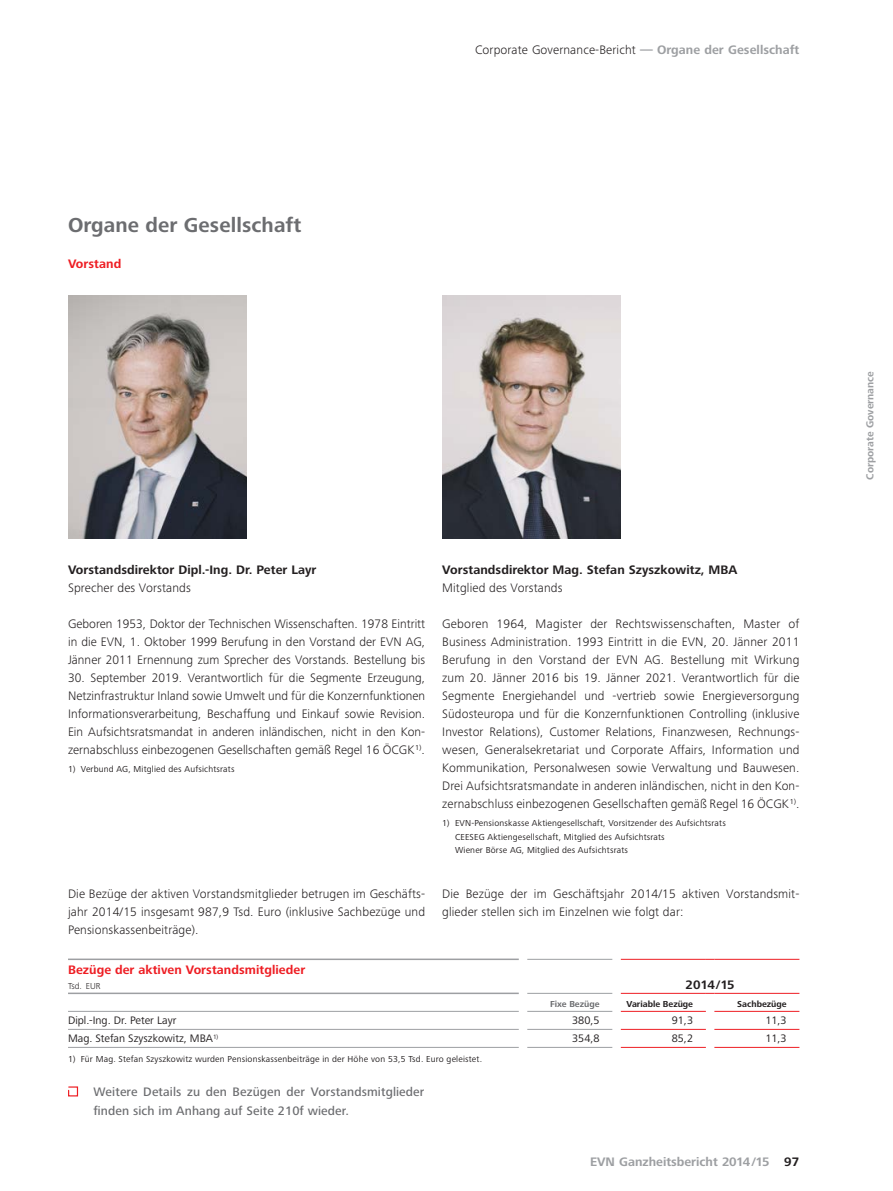
<style>
.page{position:relative;width:893px;height:1191px;background:#fff}
.page>*{position:absolute;margin:0;border:0;box-sizing:border-box;transform-origin:0 0}
.t1{font:700 21px "Frutiger Next For EVN";letter-spacing:.005em;color:#6c6d70}
.t2{font:300 12.75px/18px "Frutiger Nextfor EVN";letter-spacing:.01em;color:#231f20;text-align:justify}
.t3{font:700 12.75px "Frutiger Next For EVN";letter-spacing:.005em;color:#231f20}
.t4{font:500 12.75px/18px "Frutiger Next Pro";letter-spacing:.01em;color:#6c6d70}
.t5{font:700 12.75px "Frutiger Next For EVN";letter-spacing:.005em;color:#ee1d23}
.t6{font:700 12.75px "Frutiger Next For EVN";color:#9d9fa2}
.t7{font:11.25px "Frutiger Next Pro";color:#231f20}
.t8{font:700 10.5px "Frutiger Next For EVN";color:#9d9fa2}
.t9{font:9px/13.5px "Frutiger Next Pro";letter-spacing:.02em;color:#231f20}
.t10{font:700 9px "Frutiger Next For EVN";color:#231f20}
.t11{font:700 9px "Frutiger Next For EVN";color:#6c6d70}
.t12{font:300 9px "Frutiger Nextfor EVN";color:#231f20}
.s1{font-family:"Frutiger Next For EVN";font-weight:700;color:#9d9fa2}
.s2{color:#231f20}
</style>
<div class="page">
<img style="left:442px;top:295px;width:179px;height:243px">
<img style="left:68px;top:295px;width:179px;height:243px">
<hr style="left:621px;top:993px;width:85px;height:1px;background:#ee1d23">
<hr style="left:714px;top:993px;width:85px;height:1px;background:#ee1d23">
<hr style="left:68px;top:1011px;width:451px;height:1px;background:#9d9fa2">
<hr style="left:527px;top:1029px;width:85px;height:1px;background:#9d9fa2">
<hr style="left:527px;top:1047px;width:85px;height:1px;background:#9d9fa2">
<hr style="left:527px;top:959px;width:85px;height:1px;background:#9d9fa2">
<hr style="left:527px;top:993px;width:85px;height:1px;background:#9d9fa2">
<hr style="left:527px;top:1011px;width:85px;height:1px;background:#9d9fa2">
<hr style="left:621px;top:1011px;width:85px;height:1px;background:#ee1d23">
<hr style="left:714px;top:1011px;width:85px;height:1px;background:#ee1d23">
<hr style="left:621px;top:1029px;width:85px;height:1px;background:#ee1d23">
<hr style="left:714px;top:1029px;width:85px;height:1px;background:#ee1d23">
<hr style="left:621px;top:1047px;width:85px;height:1px;background:#ee1d23">
<hr style="left:714px;top:1047px;width:85px;height:1px;background:#ee1d23">
<hr style="left:621px;top:959px;width:85px;height:1px;background:#ee1d23">
<hr style="left:714px;top:959px;width:85px;height:1px;background:#ee1d23">
<hr style="left:68px;top:958px;width:451px;height:2px;background:#9d9fa2">
<hr style="left:68px;top:992px;width:451px;height:2px;background:#9d9fa2">
<hr style="left:68px;top:1029px;width:451px;height:1px;background:#9d9fa2">
<hr style="left:68px;top:1047px;width:451px;height:1px;background:#9d9fa2">
<svg style="left:68px;top:1086px;width:10px;height:10px"></svg>
<h1 class="t1" style="left:68px;top:213px;width:235px">Organe der Gesellschaft</h1>
<p class="t5" style="left:68px;top:257px;width:55px">Vorstand</p>
<p class="t2" style="left:475px;top:41px;width:326px">Corporate Governance-Bericht <span class="s1">— Organe der Gesellschaft</span></p>
<p class="t3" style="left:68px;top:563px;width:250px">Vorstandsdirektor Dipl.-Ing. Dr. Peter Layr</p>
<p class="t2" style="left:68px;top:579px;width:124px">Sprecher des Vorstands</p>
<p class="t2" style="left:68px;top:615px;width:359px">Geboren 1953, Doktor der Technischen Wissenschaften. 1978 Eintritt in die EVN, 1. Oktober 1999 Berufung in den Vorstand der EVN AG, Jänner 2011 Ernennung zum Sprecher des Vorstands. Bestellung bis</p>
<p class="t2" style="left:68px;top:669px;width:359px">30. September 2019. Verantwortlich für die Segmente Erzeugung, Netzinfrastruktur Inland sowie Umwelt und für die Konzernfunktionen Informationsverarbeitung, Beschaffung und Einkauf sowie Revision.<br>Ein Aufsichtsratsmandat in anderen inländischen, nicht in den Kon&shy;zernabschluss einbezogenen Gesellschaften gemäß Regel 16 ÖCGK<sup>1)</sup>.</p>
<p class="t9" style="left:68px;top:762px;width:168px">1) Verbund AG, Mitglied des Aufsichtsrats</p>
<p class="t3" style="left:442px;top:563px;width:297px">Vorstandsdirektor Mag. Stefan Szyszkowitz, MBA</p>
<p class="t2" style="left:442px;top:579px;width:122px">Mitglied des Vorstands</p>
<p class="t2" style="left:442px;top:615px;width:359px">Geboren 1964, Magister der Rechtswissenschaften, Master of Business Administration. 1993 Eintritt in die EVN, 20. Jänner 2011<br>Berufung in den Vorstand der EVN AG. Bestellung mit Wirkung zum 20. Jänner 2016 bis 19. Jänner 2021. Verantwortlich für die Segmente Energiehandel und -vertrieb sowie Energieversorgung Südosteuropa und für die Konzernfunktionen Controlling (inklusive Investor Relations), Customer Relations, Finanzwesen, Rechnungs&shy;wesen, Generalsekretariat und Corporate Affairs, Information und Kommunikation, Personalwesen sowie Verwaltung und Bauwesen.<br>Drei Aufsichtsratsmandate in anderen inländischen, nicht in den Kon&shy;zernabschluss einbezogenen Gesellschaften gemäß Regel 16 ÖCGK<sup>1)</sup>.</p>
<p class="t9" style="left:455px;top:816px;width:272px;text-indent:-13px">1) EVN-Pensionskasse Aktiengesellschaft, Vorsitzender des Aufsichtsrats<br>CEESEG Aktiengesellschaft, Mitglied des Aufsichtsrats<br>Wiener Börse AG, Mitglied des Aufsichtsrats</p>
<p class="t2" style="left:68px;top:885px;width:359px">Die Bezüge der aktiven Vorstandsmitglieder betrugen im Geschäfts&shy;jahr 2014/15 insgesamt 987,9 Tsd. Euro (inklusive Sachbezüge und Pensionskassenbeiträge).</p>
<p class="t2" style="left:442px;top:885px;width:358px">Die Bezüge der im Geschäftsjahr 2014/15 aktiven Vorstandsmit&shy;glieder stellen sich im Einzelnen wie folgt dar:</p>
<p class="t5" style="left:68px;top:962px;width:239px">Bezüge der aktiven Vorstandsmitglieder</p>
<p class="t12" style="left:68px;top:981px;width:34px">Tsd. EUR</p>
<p class="t3" style="left:686px;top:977px;width:51px">2014/15</p>
<p class="t11" style="left:550px;top:999px;width:51px">Fixe Bezüge</p>
<p class="t10" style="left:626px;top:999px;width:68px">Variable Bezüge</p>
<p class="t10" style="left:737px;top:999px;width:51px">Sachbezüge</p>
<p class="t7" style="left:68px;top:1014px;width:110px">Dipl.-Ing. Dr. Peter Layr</p>
<p class="t7" style="left:572px;top:1014px;width:29px">380,5</p>
<p class="t7" style="left:672px;top:1014px;width:23px">91,3</p>
<p class="t7" style="left:765px;top:1014px;width:23px">11,3</p>
<p class="t7" style="left:68px;top:1032px;width:152px">Mag. Stefan Szyszkowitz, MBA<sup>1)</sup></p>
<p class="t7" style="left:572px;top:1032px;width:29px">354,8</p>
<p class="t7" style="left:672px;top:1032px;width:23px">85,2</p>
<p class="t7" style="left:765px;top:1032px;width:23px">11,3</p>
<p class="t9" style="left:68px;top:1052px;width:416px">1) Für Mag. Stefan Szyszkowitz wurden Pensionskassenbeiträge in der Höhe von 53,5 Tsd. Euro geleistet.</p>
<p class="t4" style="left:94px;top:1083px;width:332px">Weitere Details zu den Bezügen der Vorstandsmitglieder finden sich im Anhang auf Seite 210f wieder.</p>
<p class="t6" style="left:590px;top:1154px;width:211px">EVN Ganzheitsbericht 2014/15 <span class="s2">97</span></p>
<p class="t8" style="left:864px;top:479px;width:110px;rotate:-90deg">Corporate Governance</p>
</div>
